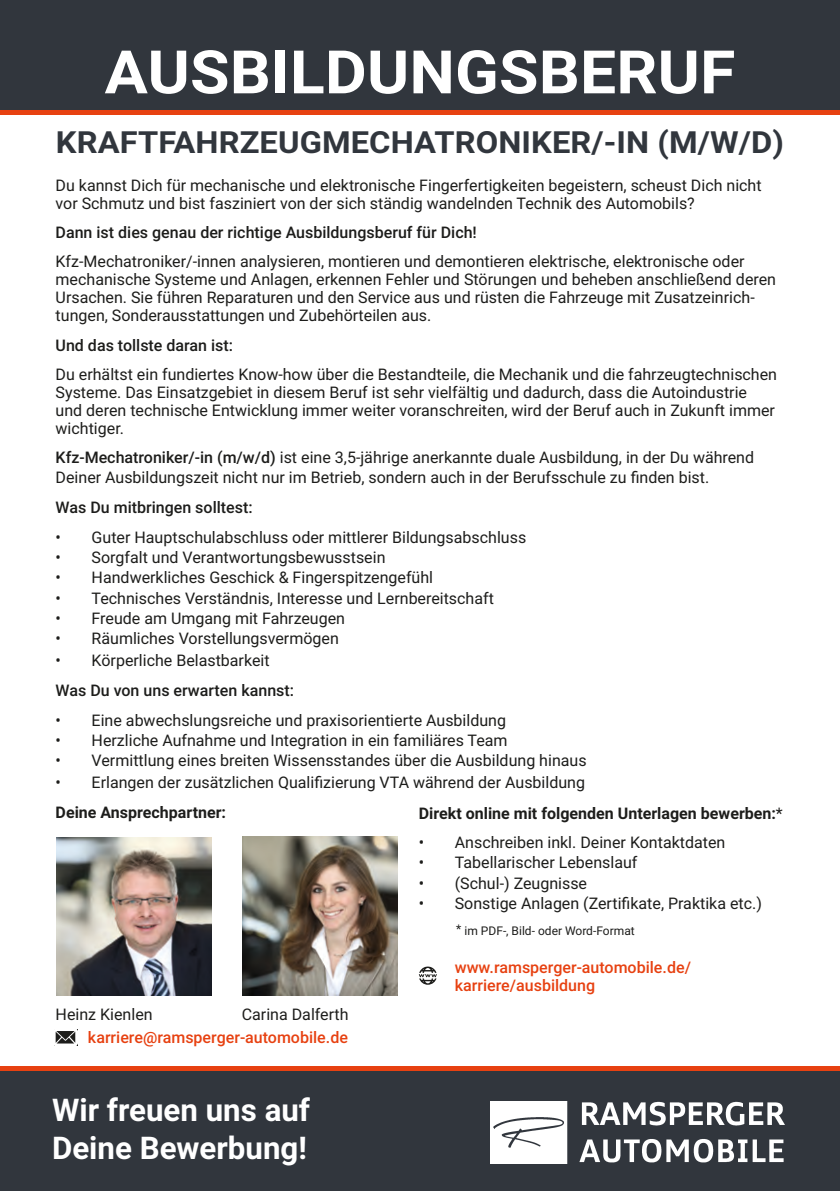
<style>
.page{position:relative;width:840px;height:1191px;background:#fff}
.page>*{position:absolute;margin:0;border:0;box-sizing:border-box;transform-origin:0 0}
.t1{font:700 60px "Roboto";letter-spacing:.005em;color:#fff;scale:1.07 1}
.t2{font:700 31.2px "Roboto";color:#fff}
.t3{font:700 30.4px "Roboto";letter-spacing:.005em;color:#31363d;scale:1.07 1}
.t4{font:16px/18px "Roboto";color:#1d1d1b}
.t5{font:500 16px "Roboto";color:#1d1d1b}
.t6{font:500 16px/18px "Roboto";color:#e74111}
.t7{font:700 16px "Roboto";color:#1d1d1b}
.t8{font:12px "Roboto";color:#1d1d1b}
.s1{font-weight:500}
.s2{font-weight:400}
</style>
<div class="page">
<div style="left:0;top:1068px;width:839px;height:123px;background:#31363d"></div>
<hr style="left:0;top:1066px;width:839px;height:4px;background:#e74111">
<img style="left:57px;top:837px;width:154px;height:158px">
<img style="left:242px;top:837px;width:155px;height:158px">
<svg style="left:55px;top:1029px;width:22px;height:15px"></svg>
<div style="left:0;top:0;width:839px;height:112px;background:#31363d"></div>
<hr style="left:0;top:110px;width:839px;height:4px;background:#e74111">
<img style="left:490px;top:1101px;width:293px;height:62px">
<svg style="left:418px;top:966px;width:18px;height:18px"></svg>
<p class="t1" style="left:104px;top:30px;width:590px">AUSBILDUNGSBERUF</p>
<p class="t3" style="left:56px;top:121px;width:681px">KRAFTFAHRZEUGMECHATRONIKER/-IN (M/W/D)</p>
<p class="t4" style="left:56px;top:175px;width:707px">Du kannst Dich für mechanische und elektronische Fingerfertigkeiten begeistern, scheust Dich nicht vor Schmutz und bist fasziniert von der sich ständig wandelnden Technik des Automobils?</p>
<p class="t5" style="left:56px;top:221px;width:422px">Dann ist dies genau der richtige Ausbildungsberuf für Dich!</p>
<p class="t4" style="left:56px;top:252px;width:721px">Kfz-Mechatroniker/-innen analysieren, montieren und demontieren elektrische, elektronische oder mechanische Systeme und Anlagen, erkennen Fehler und Störungen und beheben anschließend deren Ursachen. Sie führen Reparaturen und den Service aus und rüsten die Fahrzeuge mit Zusatzeinrich&shy;tungen, Sonderausstattungen und Zubehörteilen aus.</p>
<p class="t5" style="left:56px;top:334px;width:179px">Und das tollste daran ist:</p>
<p class="t4" style="left:56px;top:365px;width:722px">Du erhältst ein fundiertes Know-how über die Bestandteile, die Mechanik und die fahrzeugtechnischen Systeme. Das Einsatzgebiet in diesem Beruf ist sehr vielfältig und dadurch, dass die Autoindustrie und deren technische Entwicklung immer weiter voranschreiten, wird der Beruf auch in Zukunft immer wichtiger.</p>
<p class="t4" style="left:56px;top:447px;width:699px;line-height:19.2px"><span class="s1">Kfz-Mechatroniker/-in (m/w/d)</span> ist eine 3,5-jährige anerkannte duale Ausbildung, in der Du während<br>Deiner Ausbildungszeit nicht nur im Betrieb, sondern auch in der Berufsschule zu finden bist.</p>
<p class="t5" style="left:56px;top:496px;width:198px">Was Du mitbringen solltest:</p>
<p class="t4" style="left:56px;top:527px;width:472px">• Guter Hauptschulabschluss oder mittlerer Bildungsabschluss</p>
<p class="t4" style="left:56px;top:547px;width:331px">• Sorgfalt und Verantwortungsbewusstsein</p>
<p class="t4" style="left:56px;top:568px;width:379px">• Handwerkliches Geschick &amp; Fingerspitzengefühl</p>
<p class="t4" style="left:56px;top:588px;width:439px">• Technisches Verständnis, Interesse und Lernbereitschaft</p>
<p class="t4" style="left:56px;top:608px;width:291px">• Freude am Umgang mit Fahrzeugen</p>
<p class="t4" style="left:56px;top:629px;width:284px">• Räumliches Vorstellungsvermögen</p>
<p class="t4" style="left:56px;top:650px;width:215px">• Körperliche Belastbarkeit</p>
<p class="t5" style="left:56px;top:679px;width:240px">Was Du von uns erwarten kannst:</p>
<p class="t4" style="left:56px;top:710px;width:451px">• Eine abwechslungsreiche und praxisorientierte Ausbildung</p>
<p class="t4" style="left:56px;top:730px;width:453px">• Herzliche Aufnahme und Integration in ein familiäres Team</p>
<p class="t4" style="left:56px;top:751px;width:532px">• Vermittlung eines breiten Wissensstandes über die Ausbildung hinaus</p>
<p class="t4" style="left:56px;top:772px;width:530px">• Erlangen der zusätzlichen Qualifizierung VTA während der Ausbildung</p>
<p class="t7" style="left:56px;top:801px;width:172px">Deine Ansprechpartner:</p>
<p class="t7" style="left:418px;top:801px;width:365px">Direkt online mit folgenden Unterlagen bewerben:<span class="s2">*</span></p>
<p class="t4" style="left:418px;top:832px;width:308px">• Anschreiben inkl. Deiner Kontaktdaten</p>
<p class="t4" style="left:418px;top:853px;width:220px">• Tabellarischer Lebenslauf</p>
<p class="t4" style="left:418px;top:873px;width:170px">• (Schul-) Zeugnisse</p>
<p class="t4" style="left:418px;top:893px;width:344px">• Sonstige Anlagen (Zertifikate, Praktika etc.)</p>
<p class="t8" style="left:456px;top:922px;width:180px">* im PDF-, Bild- oder Word-Format</p>
<p class="t4" style="left:56px;top:1004px;width:98px">Heinz Kienlen</p>
<p class="t4" style="left:242px;top:1004px;width:108px">Carina Dalferth</p>
<p class="t6" style="left:88px;top:1027px;width:261px">karriere@ramsperger-automobile.de</p>
<p class="t2" style="left:52px;top:1088px;width:259px">Wir freuen uns auf</p>
<p class="t2" style="left:52px;top:1125px;width:256px">Deine Bewerbung!</p>
<p class="t6" style="left:454px;top:958px;width:237px">www.ramsperger-automobile.de/ karriere/ausbildung</p>
</div>
